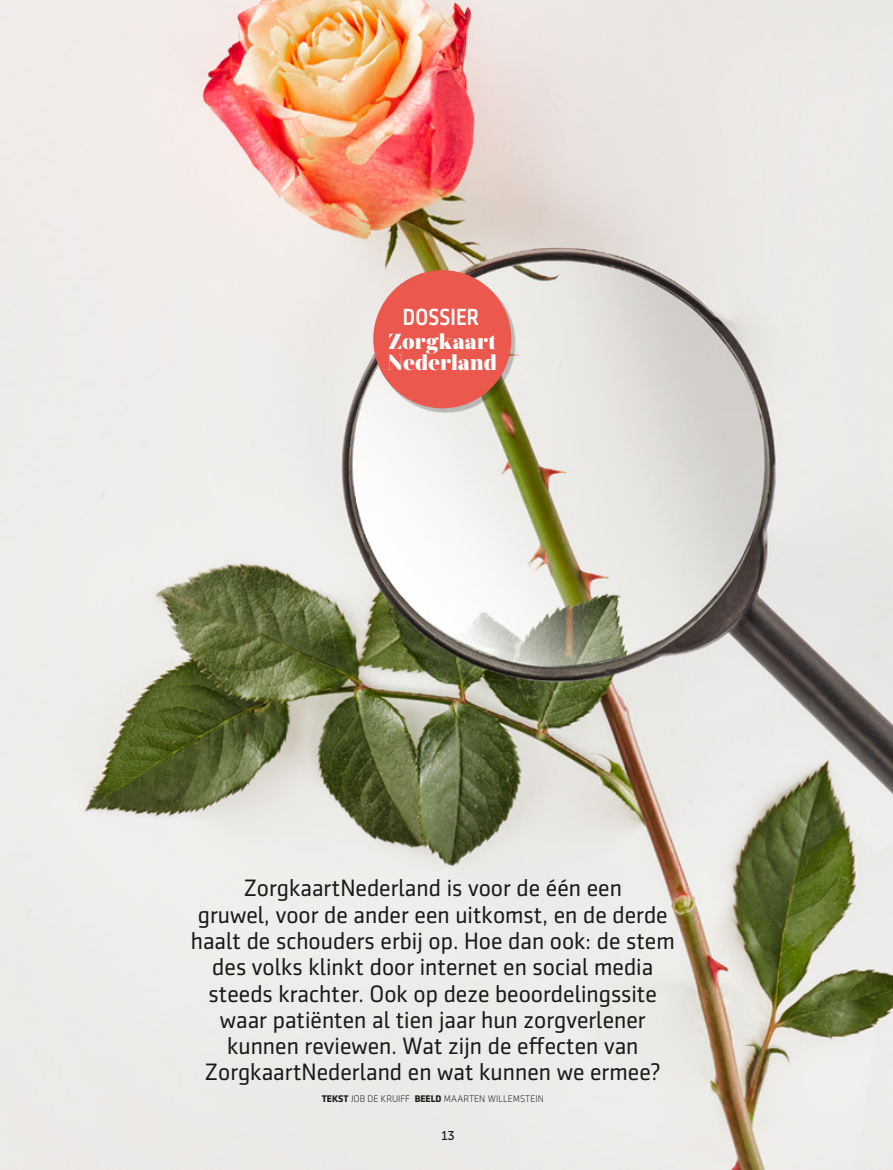
<style>
.page{position:relative;width:893px;height:1170px;background:#fff}
.page>*{position:absolute;margin:0;border:0;box-sizing:border-box;transform-origin:0 0}
.t1{font:24px/26.2px "Sentico Sans DT";color:#1a1a18;text-align:center}
.t2{font:500 23.55px "Sentico Sans DT Cond";letter-spacing:.01em;color:#fff}
.t3{font:900 21.6px/21.1px "Prumo Display";letter-spacing:.01em;color:#fff}
.t4{font:12.75px "Museo Sans 500";color:#1a1a18}
.t5{font:300 9.75px "Sentico Sans DT";color:#1a1a18}
.s1{font-weight:700}
</style>
<div class="page">
<img style="left:0;top:0;width:893px;height:1169px">
<div style="left:376px;top:273px;width:139px;height:140px;background:#1a1a18;opacity:.25"></div>
<div style="left:373px;top:270px;width:138px;height:138px;background:#eb584e;border-radius:50%"></div>
<p class="t2" style="left:403px;top:303px;width:78px">DOSSIER</p>
<p class="t3" style="left:387px;top:331px;width:111px">Zorgkaart<br>Nederland</p>
<p class="t1" style="left:191px;top:874px;width:485px">ZorgkaartNederland is voor de één een<br>gruwel, voor de ander een uitkomst, en de derde haalt de schouders erbij op. Hoe dan ook: de stem des volks klinkt door internet en social media steeds krachter. Ook op deze beoordelingssite waar patiënten al tien jaar hun zorgverlener kunnen reviewen. Wat zijn de effecten van ZorgkaartNederland en wat kunnen we ermee?</p>
<p class="t5" style="left:322px;top:1092px;width:224px"><span class="s1">TEKST</span> JOB DE KRUIFF <span class="s1">BEELD</span> MAARTEN WILLEMSTEIN</p>
<p class="t4" style="left:441px;top:1128px;width:15px">13</p>
</div>
